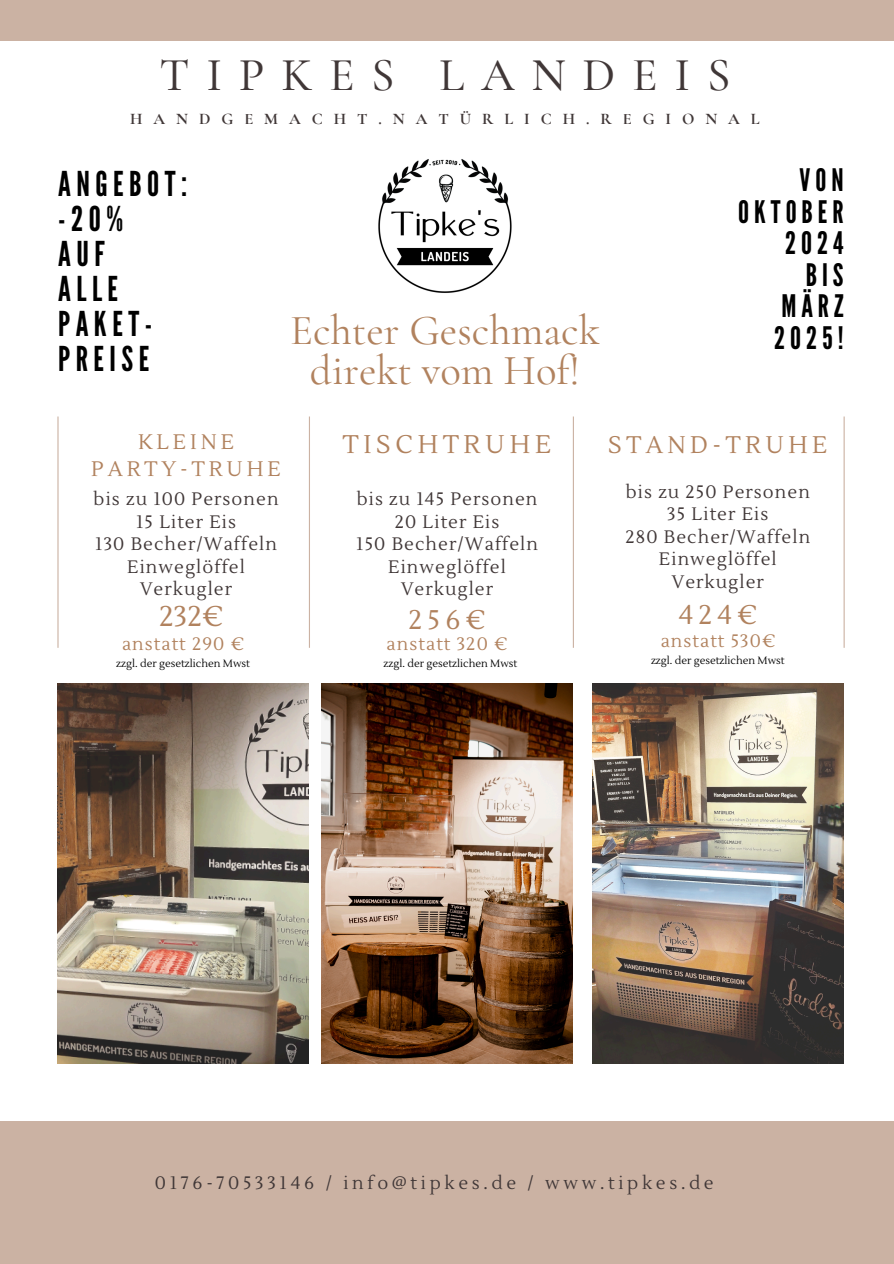
<style>
.page{position:relative;width:894px;height:1264px;background:#fff}
.page>*{position:absolute;margin:0;border:0;box-sizing:border-box;transform-origin:0 0}
.t1{font:500 47.25px "Cormorant Garamond";letter-spacing:.355em;color:#403737}
.t2{font:42.75px/39.6px "Cormorant Garamond";color:#b1825e;text-align:center}
.t3{font:34.2px/35.1px "League Gothic";letter-spacing:.16em;color:#000}
.t4{font:30.9px/31.5px "League Gothic";letter-spacing:.16em;color:#000;text-align:right}
.t5{font:28.5px "Lustria";color:#b1825e}
.t6{font:27px "Lustria";letter-spacing:.185em;color:#b1825e}
.t7{font:25.5px "Lustria";letter-spacing:.185em;color:#b1825e}
.t8{font:24px "Lustria";letter-spacing:.185em;color:#b1825e}
.t9{font:21px "Lustria";letter-spacing:.185em;color:#b1825e}
.t10{font:18px "Lustria";letter-spacing:.06em;color:#403737}
.t11{font:18px "Lustria";letter-spacing:.205em;color:#403737}
.t12{font:18px "Lustria";letter-spacing:.06em;color:#b1825e}
.t13{font:700 16.2px "Cormorant Garamond";letter-spacing:.675em;color:#403737}
.t14{font:10.5px "Lustria";color:#000}
</style>
<div class="page">
<img style="left:57px;top:683px;width:251px;height:380px">
<img style="left:321px;top:683px;width:251px;height:380px">
<img style="left:592px;top:683px;width:251px;height:380px">
<div style="left:0;top:0;width:893px;height:40px;background:#cbb2a3"></div>
<div style="left:0;top:1121px;width:893px;height:142px;background:#cbb2a3"></div>
<hr style="left:57px;top:416px;width:2px;height:232px;background:#cbb2a3">
<hr style="left:572px;top:416px;width:1px;height:232px;background:#cbb2a3">
<hr style="left:309px;top:416px;width:1px;height:232px;background:#cbb2a3">
<hr style="left:843px;top:416px;width:1px;height:232px;background:#cbb2a3">
<img style="left:378px;top:159px;width:134px;height:134px">
<p class="t1" style="left:159px;top:46px;width:572px">TIPKES LANDEIS</p>
<p class="t13" style="left:130px;top:109px;width:630px">HANDGEMACHT.NATÜRLICH.REGIONAL</p>
<h3 class="t3" style="left:58px;top:167px;width:131px">ANGEBOT: -20%<br>AUF<br>ALLE<br>PAKET-<br>PREISE</h3>
<p class="t2" style="left:290px;top:311px;width:311px">Echter Geschmack direkt vom Hof!</p>
<p class="t4" style="left:738px;top:165px;width:107px">VON<br>OKTOBER<br>2024<br>BIS<br>MÄRZ<br>2025!</p>
<p class="t9" style="left:138px;top:429px;width:97px">KLEINE</p>
<h3 class="t9" style="left:91px;top:456px;width:191px">PARTY-TRUHE</h3>
<p class="t10" style="left:94px;top:488px;width:186px">bis zu 100 Personen</p>
<p class="t10" style="left:136px;top:511px;width:101px">15 Liter Eis</p>
<p class="t10" style="left:95px;top:533px;width:183px">130 Becher/Waffeln</p>
<p class="t10" style="left:127px;top:556px;width:119px">Einweglöffel</p>
<p class="t10" style="left:140px;top:578px;width:93px">Verkugler</p>
<p class="t7" style="left:343px;top:429px;width:210px">TISCHTRUHE</p>
<h6 class="t8" style="left:608px;top:430px;width:221px">STAND-TRUHE</h6>
<p class="t10" style="left:356px;top:488px;width:182px">bis zu 145 Personen</p>
<h4 class="t10" style="left:394px;top:511px;width:106px">20 Liter Eis</h4>
<p class="t10" style="left:356px;top:533px;width:183px">150 Becher/Waffeln</p>
<h5 class="t10" style="left:388px;top:556px;width:119px">Einweglöffel</h5>
<p class="t10" style="left:401px;top:578px;width:93px">Verkugler</p>
<p class="t10" style="left:625px;top:480px;width:185px">bis zu 250 Personen</p>
<p class="t10" style="left:667px;top:503px;width:102px">35 Liter Eis</p>
<p class="t10" style="left:625px;top:525px;width:186px">280 Becher/Waffeln</p>
<p class="t10" style="left:658px;top:548px;width:119px">Einweglöffel</p>
<h5 class="t10" style="left:671px;top:570px;width:93px">Verkugler</h5>
<h2 class="t6" style="left:408px;top:603px;width:79px">256€</h2>
<p class="t6" style="left:678px;top:598px;width:80px">424€</p>
<p class="t5" style="left:159px;top:598px;width:66px">232€</p>
<p class="t12" style="left:122px;top:632px;width:124px">anstatt 290 €</p>
<p class="t12" style="left:386px;top:632px;width:122px">anstatt 320 €</p>
<p class="t12" style="left:660px;top:629px;width:116px">anstatt 530€</p>
<h5 class="t14" style="left:116px;top:657px;width:135px">zzgl. der gesetzlichen Mwst</h5>
<p class="t14" style="left:383px;top:657px;width:135px">zzgl. der gesetzlichen Mwst</p>
<p class="t14" style="left:650px;top:654px;width:135px">zzgl. der gesetzlichen Mwst</p>
<p class="t11" style="left:155px;top:1171px;width:560px">0176-70533146 / info@tipkes.de / www.tipkes.de</p>
</div>
